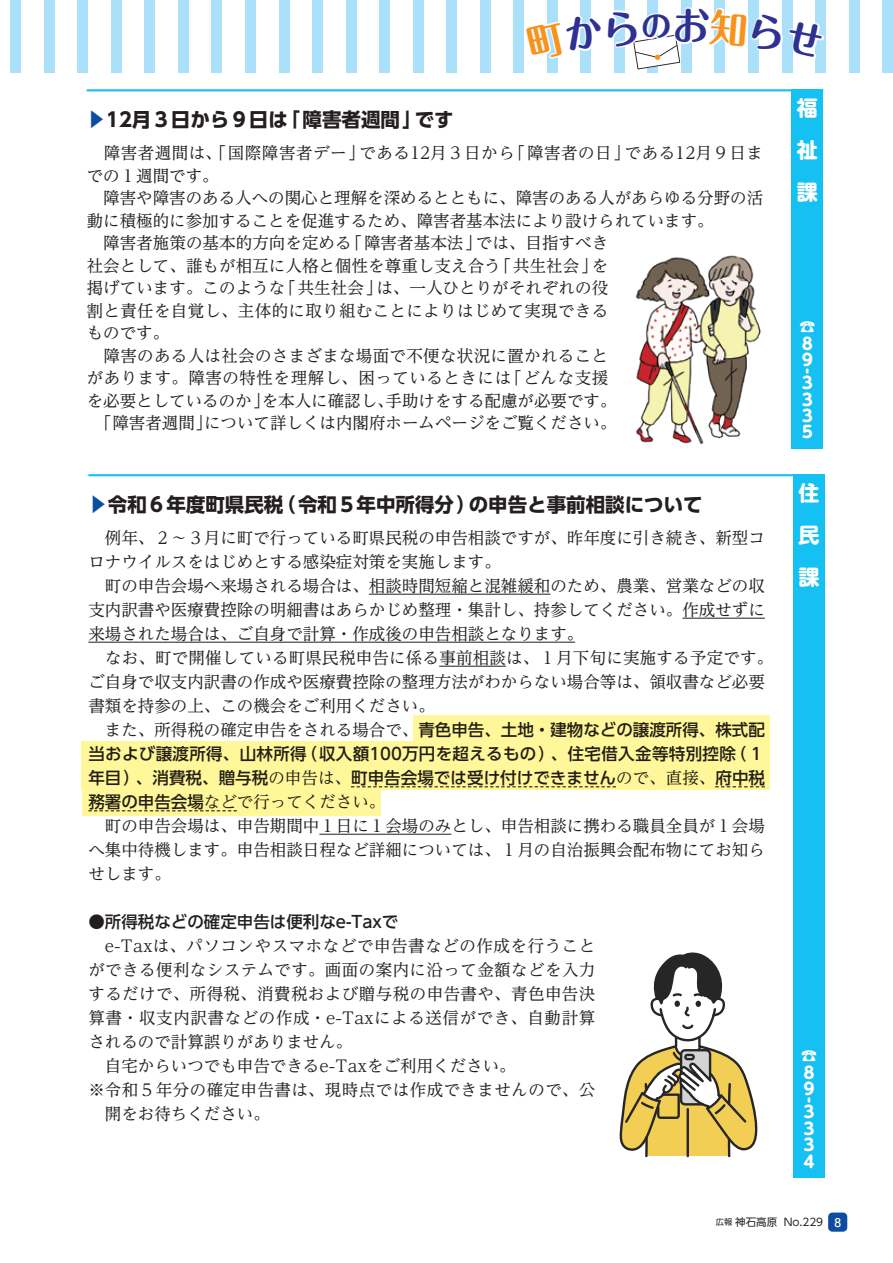
<style>
.page{position:relative;width:893px;height:1263px;background:#fff}
.page>*{position:absolute;margin:0;border:0;box-sizing:border-box;transform-origin:0 0}
.t1{font:700 21px/42px "UD Shin M Go Pr 6 N";color:#fff;text-align:justify}
.t2{font:700 19.5px "UD Shin Go Pr 6 N";color:#231f20}
.t3{font:700 19.5px "UD Shin Go Pr 6 N";color:#0d4da1}
.t4{font:16.5px/24px "UD Reimin Pr 6 N";color:#231f20}
.t5{font:500 16.5px/24px "UD Shin Go Pr 6 N";letter-spacing:.005em;color:#231f20;text-align:right}
.t6{font:16.5px/22.5px "UD Reimin Pr 6 N";letter-spacing:.035em;color:#231f20}
.t7{font:16.5px "UD Reimin Pr 6 N";letter-spacing:.03em;color:#231f20}
.t8{font:16.5px "UD Reimin Pr 6 N";letter-spacing:.02em;color:#231f20}
.t9{font:16.5px "UD Reimin Pr 6 N";letter-spacing:.025em;color:#231f20}
.t10{font:700 16.5px/16.5px "UD Shin M Go Pr 6 N";color:#fff}
.t11{font:700 12px "Futo Go B101 Pr 6 N";color:#fff}
.t12{font:10.5px "UD Shin Go Pr 6 N";color:#231f20}
.t13{font:8.25px "UD Shin Go Pr 6 N";color:#231f20}
.s1{font-family:"UD Reimin Pr 6 N";font-weight:400}
.s2{font-family:"UD Shin Go Pr 6 N";font-weight:500}
</style>
<div class="page">
<div style="left:10px;top:0;width:11px;height:73px;background:#aae0f9"></div>
<div style="left:44px;top:0;width:11px;height:73px;background:#aae0f9"></div>
<div style="left:77px;top:0;width:11px;height:73px;background:#aae0f9"></div>
<div style="left:111px;top:0;width:11px;height:73px;background:#aae0f9"></div>
<div style="left:145px;top:0;width:10px;height:73px;background:#aae0f9"></div>
<div style="left:178px;top:0;width:11px;height:73px;background:#aae0f9"></div>
<div style="left:212px;top:0;width:10px;height:73px;background:#aae0f9"></div>
<div style="left:245px;top:0;width:11px;height:73px;background:#aae0f9"></div>
<div style="left:279px;top:0;width:10px;height:73px;background:#aae0f9"></div>
<div style="left:312px;top:0;width:11px;height:73px;background:#aae0f9"></div>
<div style="left:346px;top:0;width:10px;height:73px;background:#aae0f9"></div>
<div style="left:379px;top:0;width:11px;height:73px;background:#aae0f9"></div>
<div style="left:413px;top:0;width:10px;height:73px;background:#aae0f9"></div>
<div style="left:446px;top:0;width:11px;height:73px;background:#aae0f9"></div>
<div style="left:480px;top:0;width:11px;height:73px;background:#aae0f9"></div>
<div style="left:513px;top:0;width:11px;height:73px;background:#aae0f9"></div>
<div style="left:547px;top:0;width:11px;height:73px;background:#aae0f9"></div>
<div style="left:580px;top:0;width:11px;height:73px;background:#aae0f9"></div>
<div style="left:614px;top:0;width:11px;height:73px;background:#aae0f9"></div>
<div style="left:648px;top:0;width:10px;height:73px;background:#aae0f9"></div>
<div style="left:681px;top:0;width:11px;height:73px;background:#aae0f9"></div>
<div style="left:715px;top:0;width:10px;height:73px;background:#aae0f9"></div>
<div style="left:748px;top:0;width:11px;height:73px;background:#aae0f9"></div>
<div style="left:782px;top:0;width:10px;height:73px;background:#aae0f9"></div>
<div style="left:815px;top:0;width:11px;height:73px;background:#aae0f9"></div>
<div style="left:849px;top:0;width:10px;height:73px;background:#aae0f9"></div>
<div style="left:882px;top:0;width:11px;height:73px;background:#aae0f9"></div>
<hr style="left:369px;top:594px;width:181px;height:1px;background:#231f20">
<hr style="left:682px;top:618px;width:83px;height:1px;background:#231f20">
<hr style="left:88px;top:642px;width:487px;height:1px;background:#231f20">
<hr style="left:439px;top:666px;width:67px;height:1px;background:#231f20">
<hr style="left:319px;top:834px;width:132px;height:1px;background:#231f20">
<hr style="left:87px;top:89px;width:736px;height:2px;background:#15c0f2">
<div style="left:791px;top:89px;width:32px;height:360px;background:#15c0f2"></div>
<img style="left:636px;top:255px;width:125px;height:190px">
<svg style="left:619px;top:952px;width:139px;height:205px"></svg>
<div style="left:82px;top:741px;width:688px;height:49px;background:#fff79a"></div>
<div style="left:414px;top:716px;width:356px;height:25px;background:#fff79a"></div>
<div style="left:82px;top:790px;width:298px;height:26px;background:#fff79a"></div>
<hr style="left:88px;top:474px;width:737px;height:2px;background:#15c0f2">
<div style="left:793px;top:474px;width:32px;height:704px;background:#15c0f2"></div>
<div style="left:828px;top:1212px;width:19px;height:20px;background:#0d4da1;border-radius:4px"></div>
<svg style="left:547px;top:8px;width:277px;height:61px"></svg>
<p class="t2" style="left:281px;top:104px;width:143px">「障害者週間」</p>
<p class="t2" style="left:106px;top:104px;width:183px">12月３日から９日は</p>
<p class="t3" style="left:80px;top:129px;width:21px;rotate:-90deg">▼</p>
<p class="t2" style="left:415px;top:104px;width:40px">です</p>
<p class="t7" style="left:87px;top:139px;width:280px">　障害者週間は、「国際障害者デー」</p>
<p class="t4" style="left:87px;top:163px;width:133px">での１週間です。</p>
<p class="t4" style="left:87px;top:185px;width:678px">　障害や障害のある人への関心と理解を深めるとともに、障害のある人があらゆる分野の活</p>
<p class="t4" style="left:87px;top:208px;width:629px">動に積極的に参加することを促進するため、障害者基本法により設けられています。</p>
<p class="t4" style="left:476px;top:230px;width:134px">では、目指すべき</p>
<p class="t4" style="left:509px;top:140px;width:123px">「障害者の日」</p>
<p class="t7" style="left:359px;top:139px;width:157px">である12月３日から</p>
<p class="t7" style="left:625px;top:139px;width:140px">である12月９日ま</p>
<p class="t4" style="left:345px;top:230px;width:138px">「障害者基本法」</p>
<p class="t4" style="left:87px;top:230px;width:266px">　障害者施策の基本的方向を定める</p>
<p class="t4" style="left:495px;top:253px;width:105px">「共生社会」</p>
<p class="t4" style="left:376px;top:254px;width:233px;line-height:22.5px;text-indent:-290px">社会として、誰もが相互に人格と個性を尊重し支え合う<br>は、一人ひとりがそれぞれの役</p>
<p class="t4" style="left:592px;top:253px;width:18px">を</p>
<p class="t4" style="left:87px;top:275px;width:200px">掲げています。このような</p>
<p class="t8" style="left:87px;top:297px;width:523px">割と責任を自覚し、主体的に取り組むことによりはじめて実現できる</p>
<p class="t4" style="left:87px;top:320px;width:84px">ものです。</p>
<p class="t8" style="left:87px;top:342px;width:523px">　障害のある人は社会のさまざまな場面で不便な状況に置かれること</p>
<p class="t4" style="left:505px;top:365px;width:105px">「どんな支援</p>
<p class="t4" style="left:279px;top:275px;width:105px">「共生社会」</p>
<p class="t6" style="left:386px;top:366px;width:232px;text-indent:-299px">があります。障害の特性を理解し、困っているときには<br>手助けをする配慮が必要です。</p>
<p class="t4" style="left:204px;top:389px;width:414px;line-height:22.5px;text-indent:-117px">を必要としているのか」<br>について詳しくは内閣府ホームページをご覧ください。</p>
<p class="t4" style="left:262px;top:388px;width:133px">を本人に確認し、</p>
<p class="t4" style="left:87px;top:410px;width:127px">　「障害者週間」</p>
<p class="t2" style="left:108px;top:489px;width:177px">令和６年度町県民税</p>
<p class="t2" style="left:276px;top:489px;width:201px">（令和５年中所得分）</p>
<p class="t2" style="left:469px;top:489px;width:235px">の申告と事前相談について</p>
<p class="t3" style="left:82px;top:514px;width:21px;rotate:-90deg">▼</p>
<p class="t4" style="left:88px;top:525px;width:686px">　例年、２〜３月に町で行っている町県民税の申告相談ですが、昨年度に引き続き、新型コロナウイルスをはじめとする感染症対策を実施します。<br>　町の申告会場へ来場される場合は、相談時間短縮と混雑緩和のため、農業、営業などの収支内訳書や医療費控除の明細書はあらかじめ整理・集計し、持参してください。作成せずに来場された場合は、ご自身で計算・作成後の申告相談となります。<br>　なお、町で開催している町県民税申告に係る事前相談は、１月下旬に実施する予定です。ご自身で収支内訳書の作成や医療費控除の整理方法がわからない場合等は、領収書など必要書類を持参の上、この機会をご利用ください。</p>
<p class="t5" style="left:88px;top:717px;width:678px"><span class="s1">　また、所得税の確定申告をされる場合で、</span>青色申告、土地・建物などの譲渡所得、株式配)１</p>
<p class="t5" style="left:88px;top:741px;width:678px;text-align:left">当および譲渡所得、山林所得<br>年目）、消費税、贈与税<span class="s1">の申告は、</span>町申告会場では受け付けできません<span class="s1">ので、直接、</span>府中税</p>
<p class="t4" style="left:88px;top:789px;width:678px"><span class="s2">務署の申告会場</span>などで行ってください。<br>　町の申告会場は、申告期間中１日に１会場のみとし、申告相談に携わる職員全員が１会場へ集中待機します。申告相談日程など詳細については、１月の自治振興会配布物にてお知らせします。</p>
<p class="t5" style="left:88px;top:909px;width:311px">●所得税などの確定申告は便利なe-Taxで</p>
<p class="t6" style="left:88px;top:934px;width:508px">　 -e Taxは、パソコンやスマホなどで申告書などの作成を行うこと</p>
<p class="t9" style="left:88px;top:956px;width:509px">ができる便利なシステムです。画面の案内に沿って金額などを入力</p>
<p class="t7" style="left:88px;top:980px;width:509px">するだけで、所得税、消費税および贈与税の申告書や、青色申告決</p>
<p class="t6" style="left:88px;top:1006px;width:508px">算書・収支内訳書などの作成・ -e Taxによる送信ができ、自動計算</p>
<p class="t4" style="left:88px;top:1029px;width:266px">されるので計算誤りがありません。</p>
<p class="t4" style="left:88px;top:1053px;width:429px">　自宅からいつでも申告できるe-Taxをご利用ください。</p>
<p class="t7" style="left:88px;top:1076px;width:509px">※令和５年分の確定申告書は、現時点では作成できませんので、公</p>
<p class="t4" style="left:105px;top:1101px;width:167px">開をお待ちください。</p>
<p class="t5" style="left:301px;top:741px;width:437px">（収入額100万円を超えるもの）、住宅借入金等特別控除</p>
<p class="t1" style="left:797px;top:86px;width:22px">福祉課</p>
<p class="t10" style="left:799px;top:317px;width:17px">☎</p>
<p class="t10" style="left:818px;top:368px;width:8px;rotate:90deg">-</p>
<p class="t10" style="left:799px;top:373px;width:15px;text-align:justify">３<br>３<br>３<br>５</p>
<p class="t10" style="left:799px;top:334px;width:15px">８<br>９</p>
<p class="t1" style="left:798px;top:471px;width:22px">住民課</p>
<p class="t10" style="left:801px;top:1046px;width:17px">☎</p>
<p class="t10" style="left:820px;top:1097px;width:8px;rotate:90deg">-</p>
<p class="t10" style="left:801px;top:1102px;width:15px;text-align:justify">３<br>３<br>３<br>４</p>
<p class="t10" style="left:801px;top:1063px;width:15px">８<br>９</p>
<p class="t12" style="left:735px;top:1213px;width:43px">神石高原</p>
<p class="t12" style="left:784px;top:1213px;width:41px">No.229</p>
<p class="t13" style="left:716px;top:1215px;width:18px">広報</p>
<p class="t11" style="left:834px;top:1212px;width:8px">8</p>
</div>
